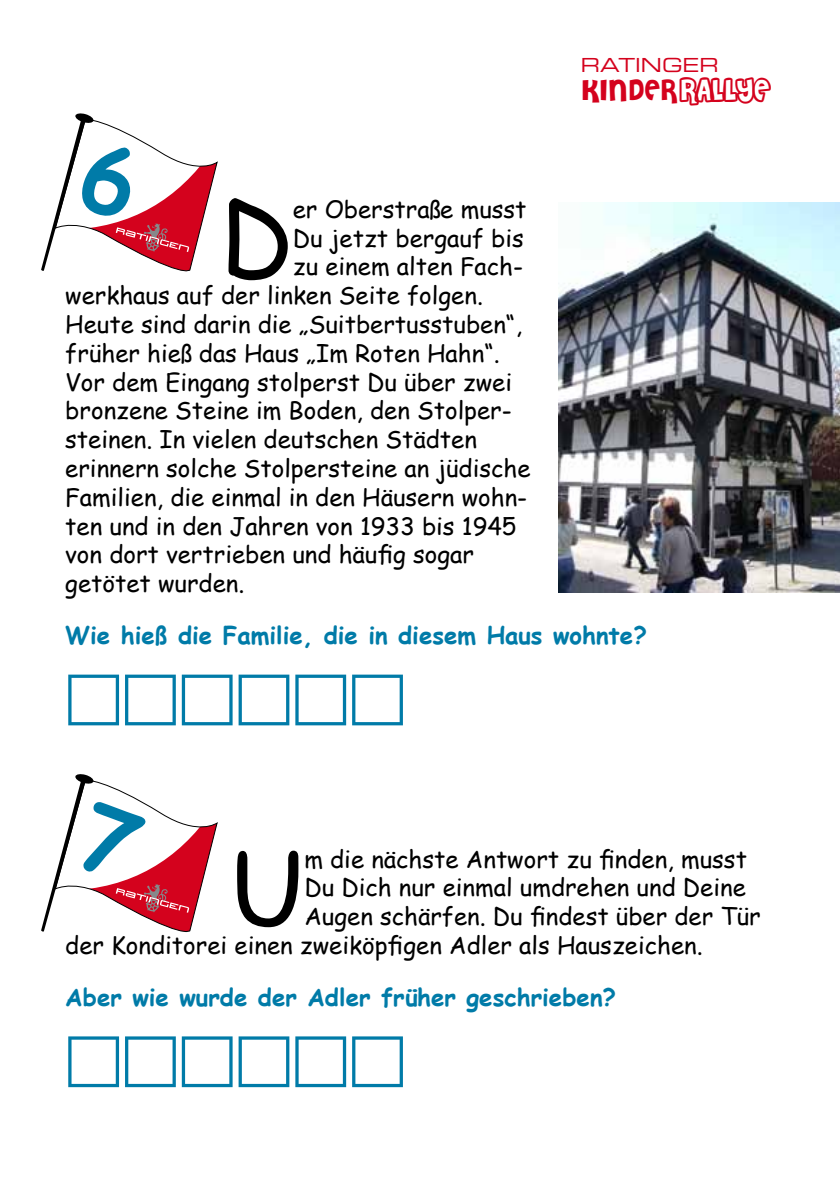
<style>
.page{position:relative;width:840px;height:1191px;background:#fff}
.page>*{position:absolute;margin:0;border:0;box-sizing:border-box;transform-origin:0 0}
.t1{font:101.6px "Comic Sans MS";color:#000}
.t2{font:68px "European Pi Three";color:#007ba8}
.t3{font:30.2px "Cheri";color:#d4021d}
.t4{font:24px "Comic Sans MS";color:#000}
.t5{font:700 24px "Comic Sans MS";color:#007ba8}
.t6{font:19.4px "Eurostile Extended Two";color:#d4021d}
.s1{font-family:"Cheri Liney"}
</style>
<div class="page">
<img style="left:558px;top:203px;width:281px;height:389px">
<svg style="left:41px;top:774px;width:177px;height:159px"></svg>
<svg style="left:41px;top:113px;width:177px;height:159px"></svg>
<p class="t6" style="left:580px;top:52px;width:136px">RATINGER</p>
<p class="t3" style="left:579px;top:74px;width:190px">KINDER <span class="s1">Rallye</span></p>
<h1 class="t1" style="left:219px;top:163px;width:75px">D</h1>
<p class="t4" style="left:292px;top:191px;width:235px">er Oberstraße musst</p>
<p class="t4" style="left:292px;top:220px;width:232px">Du jetzt bergauf bis</p>
<p class="t4" style="left:292px;top:249px;width:232px">zu einem alten Fach-</p>
<p class="t4" style="left:65px;top:278px;width:419px">werkhaus auf der linken Seite folgen.</p>
<p class="t4" style="left:65px;top:306px;width:458px">Heute sind darin die „Suitbertusstuben“,</p>
<p class="t4" style="left:65px;top:335px;width:436px">früher hieß das Haus „Im Roten Hahn“.</p>
<p class="t4" style="left:65px;top:364px;width:448px">Vor dem Eingang stolperst Du über zwei</p>
<p class="t4" style="left:65px;top:393px;width:448px">bronzene Steine im Boden, den Stolper-</p>
<p class="t4" style="left:65px;top:422px;width:413px">steinen. In vielen deutschen Städten</p>
<p class="t4" style="left:65px;top:450px;width:466px">erinnern solche Stolpersteine an jüdische</p>
<p class="t4" style="left:65px;top:479px;width:463px">Familien, die einmal in den Häusern wohn-</p>
<p class="t4" style="left:65px;top:508px;width:452px">ten und in den Jahren von 1933 bis 1945</p>
<p class="t4" style="left:65px;top:537px;width:410px">von dort vertrieben und häufig sogar</p>
<p class="t4" style="left:65px;top:566px;width:180px">getötet wurden.</p>
<p class="t5" style="left:65px;top:617px;width:583px">Wie hieß die Familie, die in diesem Haus wohnte?</p>
<h2 class="t2" style="left:65px;top:657px;width:342px">MMMMMM</h2>
<h1 class="t1" style="left:229px;top:813px;width:76px">U</h1>
<p class="t4" style="left:304px;top:841px;width:444px">m die nächste Antwort zu finden, musst</p>
<p class="t4" style="left:304px;top:870px;width:443px">Du Dich nur einmal umdrehen und Deine</p>
<p class="t4" style="left:304px;top:898px;width:457px">Augen schärfen. Du findest über der Tür</p>
<p class="t4" style="left:65px;top:927px;width:638px">der Konditorei einen zweiköpfigen Adler als Hauszeichen.</p>
<p class="t5" style="left:65px;top:979px;width:552px">Aber wie wurde der Adler früher geschrieben?</p>
<h2 class="t2" style="left:65px;top:1019px;width:342px">MMMMMM</h2>
</div>
